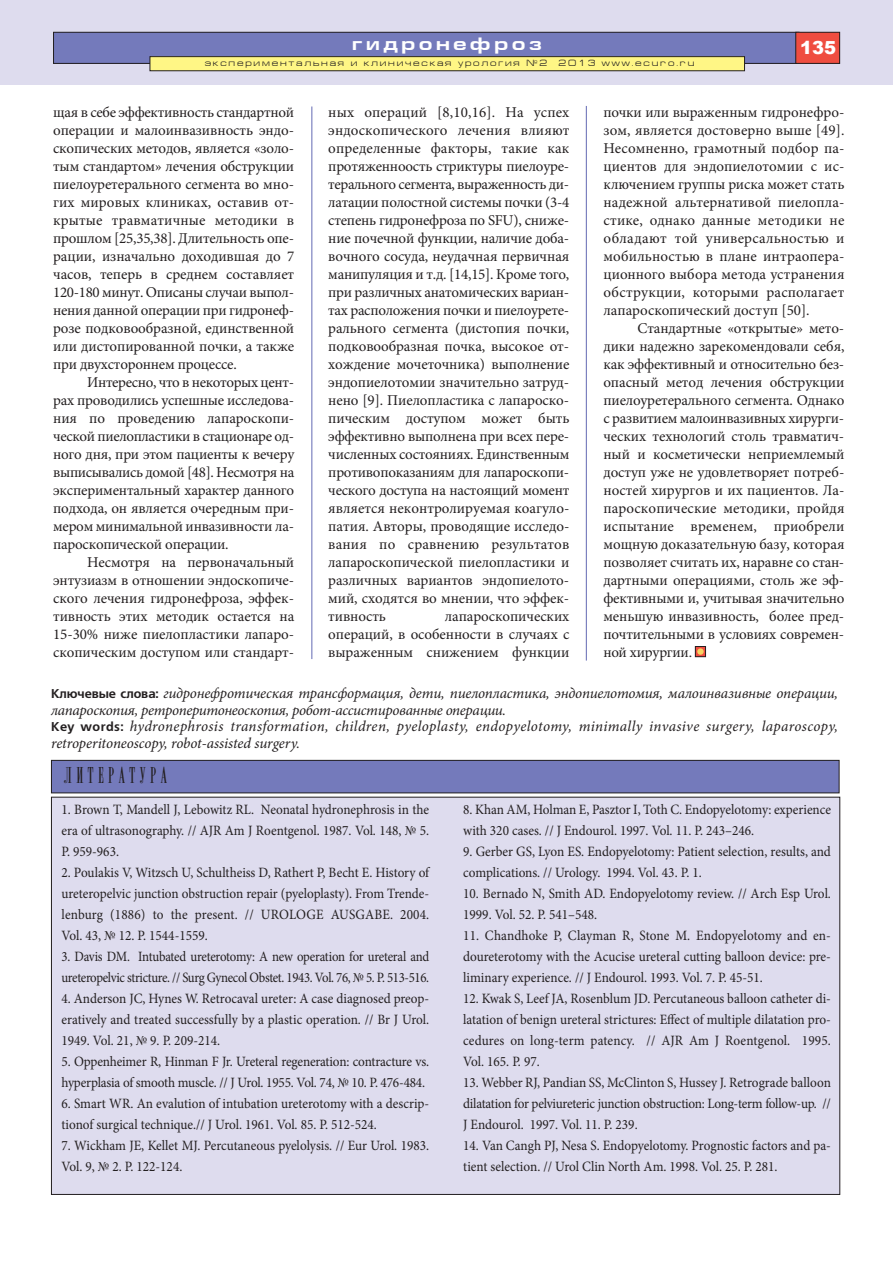
<style>
.page{position:relative;width:893px;height:1263px;background:#fff}
.page>*{position:absolute;margin:0;border:0;box-sizing:border-box;transform-origin:0 0}
.t1{font:22.5px "Radar";letter-spacing:.2em;color:#231f20}
.t2{font:700 18px "Europe Ext";letter-spacing:.2em;color:#fff}
.t3{font:900 18px "Arial";color:#fff}
.t4{font:15px/18px "Minion Pro";letter-spacing:-.005em;color:#231f20;text-align:justify}
.t5{font:italic 15px/16.5px "Minion Pro";letter-spacing:-.01em;color:#231f20}
.t6{font:14.25px/21px "Minion Pro";letter-spacing:-.005em;color:#231f20;scale:.93 1}
.t7{font:14.25px/21px "Minion Pro";letter-spacing:-.025em;color:#231f20;scale:.9 1}
.t8{font:9px "Europe Ext";letter-spacing:.2em;color:#231f20}
.s1{font-family:"Free Set C";font-weight:700;font-style:normal;font-size:12.75px}
</style>
<div class="page">
<div style="left:0;top:0;width:893px;height:85px;background:#dedcee"></div>
<div style="left:54px;top:32px;width:745px;height:31px;background:#747abb"></div>
<div style="left:53px;top:32px;width:746px;height:32px;border:1px solid #231f20"></div>
<div style="left:796px;top:32px;width:44px;height:31px;background:#ef4d40"></div>
<div style="left:795px;top:32px;width:45px;height:32px;border:1px solid #231f20"></div>
<div style="left:150px;top:57px;width:594px;height:14px;background:#fff685"></div>
<div style="left:150px;top:56px;width:595px;height:15px;border:1px solid #231f20"></div>
<hr style="left:311px;top:106px;width:1px;height:553px;background:#747abb">
<hr style="left:586px;top:106px;width:1px;height:554px;background:#747abb">
<svg style="left:697px;top:648px;width:7px;height:7px"></svg>
<div style="left:695px;top:646px;width:11px;height:11px;border:1px solid #231f20"></div>
<div style="left:697px;top:648px;width:7px;height:7px;background:#f6d462;border-radius:50%"></div>
<div style="left:51px;top:797px;width:789px;height:397px;background:#dedcee"></div>
<div style="left:51px;top:760px;width:788px;height:33px;background:#747abb"></div>
<div style="left:51px;top:760px;width:788px;height:33px;border:1px solid #231f20"></div>
<p class="t2" style="left:352px;top:37px;width:191px">гидронефроз</p>
<p class="t8" style="left:205px;top:60px;width:491px">экспериментальная и клиническая урология №2 2013 www.ecuro.ru</p>
<p class="t3" style="left:800px;top:34px;width:38px">135</p>
<p class="t4" style="left:53px;top:104px;width:243px">щая в себе эффективность стандартной операции и малоинвазивность эндо&shy;скопических методов, является «золо&shy;тым стандартом» лечения обструкции пиелоуретерального сегмента во мно&shy;гих мировых клиниках, оставив от&shy;крытые травматичные методики в прошлом [25,35,38]. Длительность опе&shy;рации, изначально доходившая до 7 часов, теперь в среднем составляет 120-180 минут. Описаны случаи выпол&shy;нения данной операции при гидронеф&shy;розе подковообразной, единственной или дистопированной почки, а также при двухстороннем процессе.</p>
<p class="t4" style="left:53px;top:374px;width:243px;text-indent:34px">Интересно, что в некоторых цент&shy;рах проводились успешные исследова&shy;ния по проведению лапароскопи&shy;ческой пиелопластики в стационаре од&shy;ного дня, при этом пациенты к вечеру выписывались домой [48]. Несмотря на экспериментальный характер данного подхода, он является очередным при&shy;мером минимальной инвазивности ла&shy;пароскопической операции.</p>
<p class="t4" style="left:53px;top:554px;width:243px;text-indent:34px">Несмотря на первоначальный энтузиазм в отношении эндоскопиче&shy;ского лечения гидронефроза, эффек&shy;тивность этих методик остается на 15-30% ниже пиелопластики лапаро&shy;скопическим доступом или стандарт-</p>
<p class="t4" style="left:328px;top:104px;width:243px">ных операций [8,10,16]. На успех эндоскопического лечения влияют определенные факторы, такие как протяженноость стриктуры пиелоуре&shy;терального сегмента, выраженность ди&shy;латации полостной системы почки (3-4 степень гидронефроза по SFU), сниже&shy;ние почечной функции, наличие доба&shy;вочного сосуда, неудачная первичная манипуляция и т.д. [14,15]. Кроме того, при различных анатомических вариан&shy;тах расположения почки и пиелоурете&shy;рального сегмента (дистопия почки, подковообразная почка, высокое от&shy;хождение мочеточника) выполнение эндопиелотомии значительно затруд&shy;нено [9]. Пиелопластика с лапароско&shy;пическим доступом может быть эффективно выполнена при всех пере&shy;численных состояниях. Единственным противопоказаниям для лапароскопи&shy;ческого доступа на настоящий момент является неконтролируемая коагуло&shy;патия. Авторы, проводящие исследо&shy;вания по сравнению результатов лапароскопической пиелопластики и различных вариантов эндопиелото&shy;мий, сходятся во мнении, что эффек&shy;тивность</p>
<p class="t4" style="left:328px;top:608px;width:243px;text-indent:117px">лапароскопических операций, в особенности в случаях с выраженным снижением функции</p>
<p class="t4" style="left:603px;top:104px;width:243px">почки или выраженным гидронефро&shy;зом, является достоверно выше [49].<br>Несомненно, грамотный подбор па&shy;циентов для эндопиелотомии с ис&shy;ключением группы риска может стать надежной альтернативой пиелопла&shy;стике, однако данные методики не обладают той универсальностью и мобильностью в плане интраопера&shy;ционного выбора метода устранения обструкции, которыми располагает лапароскопический доступ [50].</p>
<p class="t4" style="left:603px;top:320px;width:243px;text-indent:34px">Стандартные «открытые» мето&shy;дики надежно зарекомендовали себя, как эффективный и относительно без&shy;опасный метод лечения обструкции пиелоуретерального сегмента. Однако с развитием малоинвазивных хирурги&shy;ческих технологий столь травматич&shy;ный и косметически неприемлемый доступ уже не удовлетворяет потреб&shy;ностей хирургов и их пациентов. Ла&shy;пароскопические методики, пройдя испытание временем, приобрели мощную доказательную базу, которая позволяет считать их, наравне со стан&shy;дартными операциями, столь же эф&shy;фективными и, учитывая значительно меньшую инвазивность, более пред&shy;почтительными в условиях современ&shy;ной хирургии.</p>
<p class="t5" style="left:51px;top:686px;width:788px"><span class="s1">Ключевые слова:</span> гидронефротическая трансформация, дети, пиелопластика, эндопиелотомия, малоинвазивные операции, лапароскопия, ретроперитонеоскопия, робот-ассистированные операции.<br><span class="s1">Кey words:</span> hydronephrosis transformation, children, pyeloplasty, endopyelotomy, minimally invasive surgery, laparoscopy, retroperitoneoscopy, robot-assisted surgery.</p>
<h1 class="t1" style="left:64px;top:767px;width:104px">ЛИТЕРАТУРА</h1>
<p class="t6" style="left:62px;top:800px;width:397px;text-align:justify">1. Brown T, Mandell J, Lebowitz RL. Neonatal hydronephrosis in the era of ultrasonography. // AJR Am J Roentgenol. 1987. Vol. 148, № 5.<br>Р. 959-963.</p>
<p class="t6" style="left:62px;top:863px;width:397px;text-align:justify">2. Poulakis V, Witzsch U, Schultheiss D, Rathert P, Becht E. History of ureteropelvic junction obstruction repair (pyeloplasty). From Trende&shy;lenburg (1886) to the present. // UROLOGE AUSGABE. 2004.<br>Vol. 43, № 12. Р. 1544-1559.</p>
<p class="t7" style="left:62px;top:947px;width:410px">3. Davis DM. Intubated ureterotomy: A new operation for ureteral and ureteropelvic stricture. // Surg Gynecol Obstet. 1943. Vol. 76, № 5. Р. 513-516.</p>
<p class="t6" style="left:61px;top:989px;width:397px;text-align:justify">4. Anderson JC, Hynes W. Retrocaval ureter: A case diagnosed preop&shy;eratively and treated successfully by a plastic operation. // Br J Urol.<br>1949. Vol. 21, № 9. Р. 209-214.</p>
<p class="t6" style="left:61px;top:1052px;width:397px">5. Oppenheimer R, Hinman F Jr. Ureteral regeneration: contracture vs. hyperplasia of smooth muscle. // J Urol. 1955. Vol. 74, № 10. Р. 476-484.</p>
<p class="t6" style="left:61px;top:1094px;width:397px">6. Smart WR. An evalution of intubation ureterotomy with a descrip&shy;tionof surgical technique.// J Urol. 1961. Vol. 85. Р. 512-524.</p>
<p class="t6" style="left:61px;top:1136px;width:397px">7. Wickham JE, Kellet MJ. Percutaneous pyelolysis. // Eur Urol. 1983.<br>Vol. 9, № 2. Р. 122-124.</p>
<p class="t6" style="left:463px;top:800px;width:397px">8. Khan AM, Holman E, Pasztor I, Toth C. Endopyelotomy: experience with 320 cases. // J Endourol. 1997. Vol. 11. Р. 243–246.</p>
<p class="t6" style="left:463px;top:842px;width:397px">9. Gerber GS, Lyon ES. Endopyelotomy: Patient selection, results, and complications. // Urology. 1994. Vol. 43. Р. 1.</p>
<p class="t6" style="left:463px;top:884px;width:397px">10. Bernado N, Smith AD. Endopyelotomy review. // Arch Esp Urol.<br>1999. Vol. 52. Р. 541–548.</p>
<p class="t6" style="left:463px;top:926px;width:397px;text-align:justify">11. Chandhoke P, Clayman R, Stone M. Endopyelotomy and en&shy;doureterotomy with the Acucise ureteral cutting balloon device: pre&shy;liminary experience. // J Endourol. 1993. Vol. 7. Р. 45-51.</p>
<p class="t6" style="left:463px;top:989px;width:397px;text-align:justify">12. Kwak S, Leef JA, Rosenblum JD. Percutaneous balloon catheter di&shy;latation of benign ureteral strictures: Effect of multiple dilatation pro&shy;cedures on long-term patency. // AJR Am J Roentgenol. 1995.<br>Vol. 165. Р. 97.</p>
<p class="t6" style="left:463px;top:1073px;width:397px;text-align:justify">13. Webber RJ, Pandian SS, McClinton S, Hussey J. Retrograde balloon dilatation for pelviureteric junction obstruction: Long-term follow-up. // J Endourol. 1997. Vol. 11. Р. 239.</p>
<p class="t6" style="left:463px;top:1136px;width:397px">14. Van Cangh PJ, Nesa S. Endopyelotomy. Prognostic factors and pa&shy;tient selection. // Urol Clin North Am. 1998. Vol. 25. Р. 281.</p>
</div>
